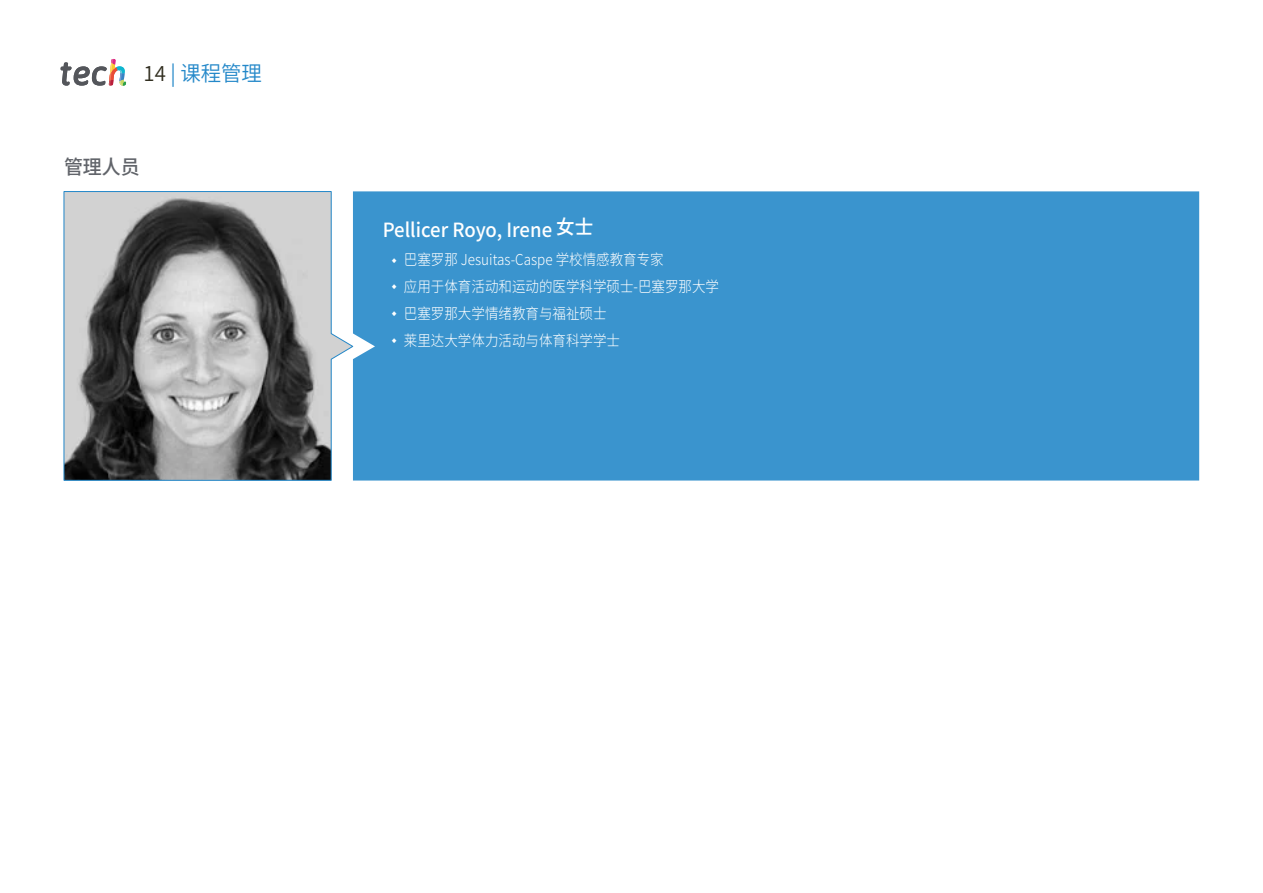
<style>
.page{position:relative;width:1263px;height:893px;background:#fff}
.page>*{position:absolute;margin:0;border:0;box-sizing:border-box;transform-origin:0 0}
.t1{font:21px "Source Han Sans CN";color:#2488c9}
.t2{font:500 19.5px "Source Han Sans CN";color:#fff;scale:.95 1}
.t3{font:500 19.5px "Source Han Sans CN";color:#61646a}
.t4{font:300 15px/26.7px "Source Han Sans CN";color:#fff;scale:.9 1}
.s1{color:#312e20}
</style>
<div class="page">
<div style="left:353px;top:191px;width:846px;height:290px;background:#3a94ce"></div>
<svg style="left:64px;top:191px;width:289px;height:290px;background:#8e9090"></svg>
<svg style="left:61px;top:59px;width:65px;height:27px"></svg>
<svg style="left:392px;top:258px;width:5px;height:5px"></svg>
<svg style="left:392px;top:285px;width:5px;height:5px"></svg>
<svg style="left:392px;top:311px;width:5px;height:5px"></svg>
<svg style="left:392px;top:338px;width:5px;height:5px"></svg>
<h1 class="t1" style="left:144px;top:61px;width:120px"><span class="s1">14</span> | 课程管理</h1>
<h2 class="t3" style="left:64px;top:156px;width:77px">管理人员</h2>
<h2 class="t2" style="left:383px;top:219px;width:223px">Pellicer Royo, Irene 女士</h2>
<p class="t4" style="left:404px;top:247px;width:351px">巴塞罗那 Jesuitas-Caspe 学校情感教育专家<br>应用于体育活动和运动的医学科学硕士-巴塞罗那大学巴塞罗那大学情绪教育与福祉硕士<br>莱里达大学体力活动与体育科学学士</p>
</div>
